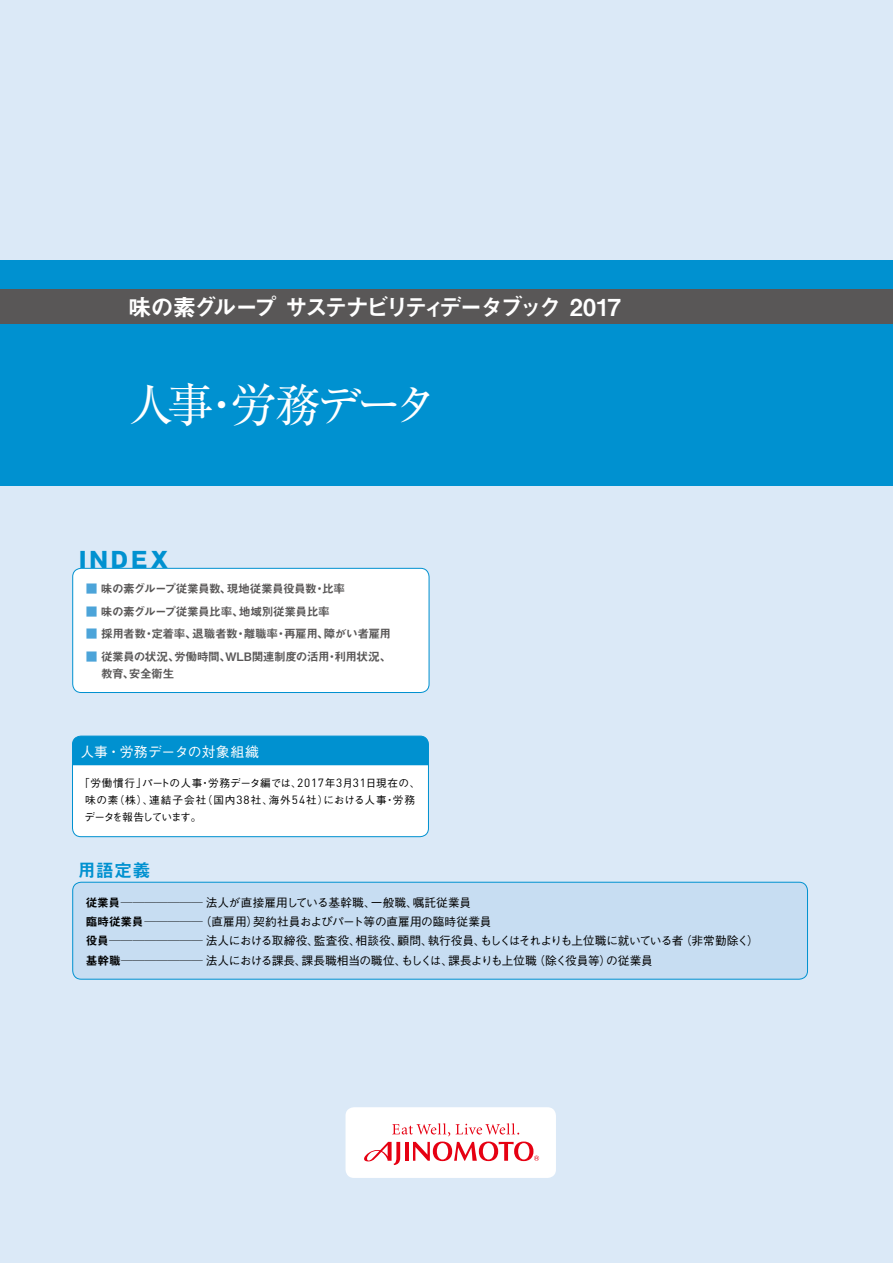
<style>
.page{position:relative;width:893px;height:1263px;background:#dbe9f7}
.page>*{position:absolute;margin:0;border:0;box-sizing:border-box;transform-origin:0 0}
.t1{font:45.75px "Ryumin Pro";letter-spacing:-.125em;color:#fff}
.t2{font:23.4px "Midashi Go Pro MB31";letter-spacing:-.145em;color:#fff}
.t3{font:800 21.3px "Gothic MB101 Pro";letter-spacing:.14em;color:#0091d0}
.t4{font:18px "Midashi Go Pro MB31";color:#0091d0}
.t5{font:500 13.8px "Gothic BBB Pro";letter-spacing:.015em;color:#fff}
.t6{font:500 11.7px/19.2px "Gothic BBB Pro";letter-spacing:-.02em;color:#000}
.t7{font:11.7px/17px "Midashi Go Pro MB31";letter-spacing:-.045em;color:#595757}
.t8{font:500 10.65px/17px "Gothic BBB Pro";letter-spacing:-.005em;color:#000}
.s1{color:#4ca4d9}
.s2{font-family:"DIN";font-weight:400;font-size:11.85px}
.s3{font-family:"Midashi Go Pro MB31";font-weight:400}
</style>
<div class="page">
<div style="left:345px;top:1107px;width:211px;height:71px;background:#fff;border-radius:9px"></div>
<div style="left:0;top:260px;width:893px;height:225px;background:#0091d0"></div>
<div style="left:0;top:290px;width:893px;height:34px;background:#595757"></div>
<div style="left:73px;top:568px;width:356px;height:124px;background:#fff;border-radius:9px"></div>
<div style="left:72px;top:568px;width:357px;height:125px;border:1px solid #0091d0;border-radius:9px"></div>
<svg style="left:364px;top:1123px;width:175px;height:42px"></svg>
<div style="left:73px;top:882px;width:734px;height:97px;background:#c7ddf2;border-radius:9px"></div>
<div style="left:72px;top:882px;width:736px;height:97px;border:1px solid #0091d0;border-radius:9px"></div>
<div style="left:72px;top:736px;width:356px;height:101px;background:#fff;border-radius:9px"></div>
<div style="left:72px;top:736px;width:357px;height:101px;border:1px solid #0091d0;border-radius:9px"></div>
<div style="left:72px;top:736px;width:357px;height:29px;background:#0091d0"></div>
<h2 class="t2" style="left:128px;top:288px;width:494px">味の素グループ サステナビリティデータブック 2017</h2>
<h1 class="t1" style="left:128px;top:369px;width:312px">人事・労務データ</h1>
<h3 class="t3" style="left:79px;top:542px;width:91px">INDEX</h3>
<p class="t7" style="left:86px;top:579px;width:261px"><span class="s1">■</span> 味の素グループ従業員数、現地従業員役員数・比率</p>
<p class="t7" style="left:86px;top:601px;width:246px"><span class="s1">■</span> 味の素グループ従業員比率、地域別従業員比率</p>
<p class="t7" style="left:86px;top:624px;width:307px"><span class="s1">■</span> 採用者数・定着率、退職者数・離職率・再雇用、障がい者雇用</p>
<p class="t7" style="left:101px;top:647px;width:292px;text-indent:-15px"><span class="s1">■</span> 従業員の状況、労働時間、WLB関連制度の活用・利用状況、教育、安全衛生</p>
<p class="t5" style="left:81px;top:740px;width:180px">人事・労務データの対象組織</p>
<p class="t8" style="left:85px;top:773px;width:337px;text-indent:-5px">「労働慣行」パートの人事・労務データ編では、<span class="s2">2017</span>年<span class="s2">3</span>月<span class="s2">31</span>日現在の、味の素（株）、連結子会社（国内<span class="s2">38</span>社、海外<span class="s2">54</span>社）における人事・労務データを報告しています。</p>
<h3 class="t4" style="left:78px;top:856px;width:74px">用語定義</h3>
<p class="t6" style="left:86px;top:892px;width:675px"><span class="s3">従業員───────</span> 法人が直接雇用している基幹職、一般職、嘱託従業員<br><span class="s3">臨時従業員─────</span>（直雇用）契約社員およびパート等の直雇用の臨時従業員<br><span class="s3">役員────────</span> 法人における取締役、監査役、相談役、顧問、執行役員、もしくはそれよりも上位職に就いている者（非常勤除く）<span class="s3">基幹職───────</span> 法人における課長、課長職相当の職位、もしくは、課長よりも上位職（除く役員等）の従業員</p>
</div>
